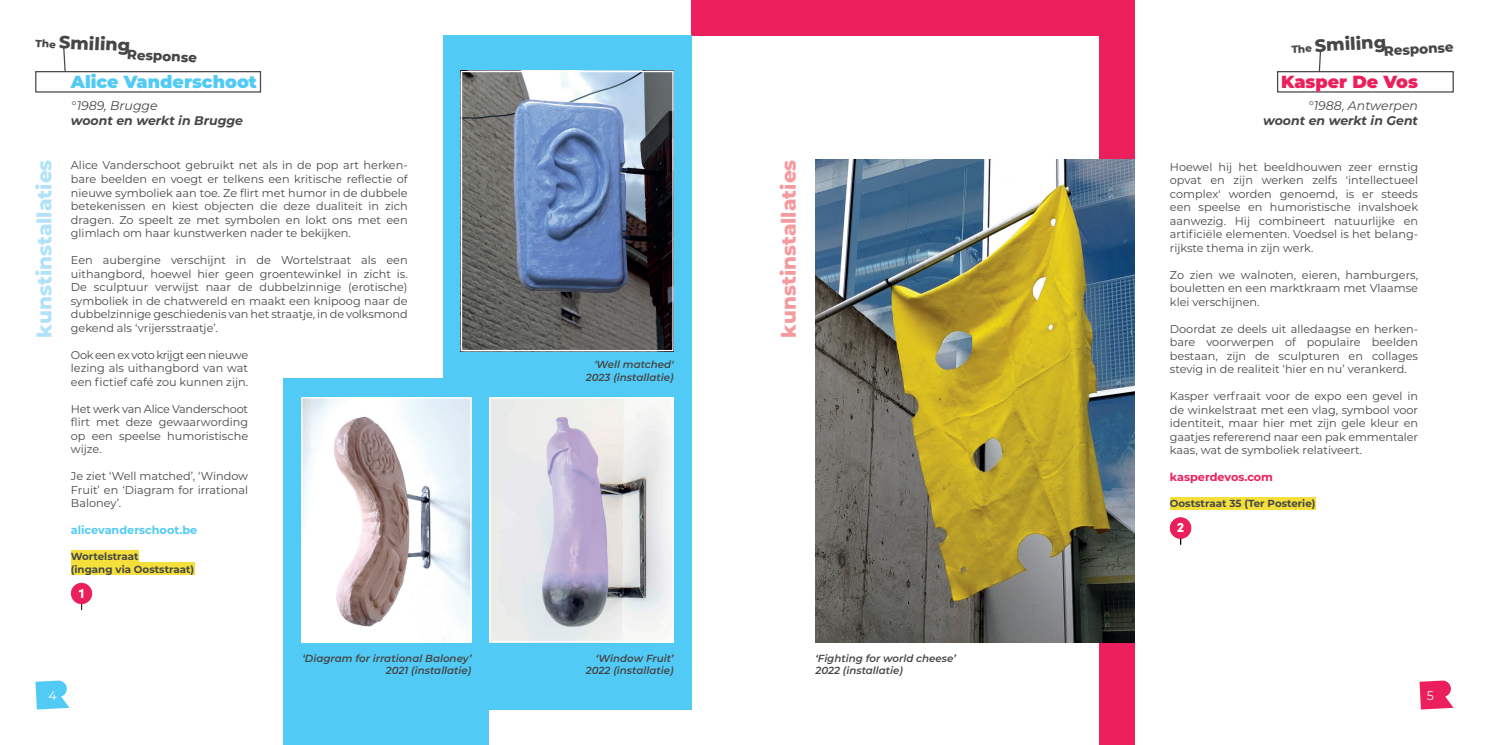
<style>
.page{position:relative;width:1489px;height:745px;background:#fff}
.page>*{position:absolute;margin:0;border:0;box-sizing:border-box;transform-origin:0 0}
.t1{font:800 20px "Montserrat";color:#b1e2f9}
.t2{font:800 20px "Montserrat";color:#f59a9e}
.t3{font:900 17.5px "Montserrat";color:#51caf5}
.t4{font:900 17.5px "Montserrat";color:#eb1f5b}
.t5{font:900 13.75px "Sofia Pro";color:#fff}
.t6{font:800 13.5px "Montserrat";color:#464748}
.t7{font:italic 700 12.5px "Montserrat";color:#464748}
.t8{font:italic 12.5px "Montserrat";color:#464748}
.t9{font:12.5px "Montserrat";color:#fff}
.t10{font:11.25px/13.5px "Montserrat";color:#464748;text-align:justify}
.t11{font:700 11.25px "Montserrat";color:#51caf5}
.t12{font:700 11.25px "Montserrat";color:#eb1f5b}
.t13{font:italic 600 10.25px/12.2px "Montserrat";color:#464748;text-align:right}
.t14{font:700 10.25px/12.2px "Montserrat";color:#464748}
</style>
<div class="page">
<svg style="left:35px;top:680px;width:34px;height:29px"></svg>
<svg style="left:1419px;top:680px;width:34px;height:29px"></svg>
<div style="left:1276px;top:71px;width:177px;height:21px;border:1px solid #464748"></div>
<svg style="left:63px;top:46px;width:3px;height:25px"></svg>
<svg style="left:1317px;top:50px;width:4px;height:23px"></svg>
<div style="left:691px;top:0;width:443px;height:35px;background:#eb1f5b"></div>
<div style="left:1098px;top:0;width:36px;height:744px;background:#eb1f5b"></div>
<div style="left:1169px;top:497px;width:146px;height:12px;background:#f4df3b"></div>
<img style="left:815px;top:159px;width:319px;height:482px">
<div style="left:1169px;top:517px;width:22px;height:21px;background:#eb1f5b;border-radius:50%"></div>
<div style="left:443px;top:35px;width:248px;height:674px;background:#51caf5"></div>
<div style="left:283px;top:378px;width:206px;height:366px;background:#51caf5"></div>
<div style="left:35px;top:71px;width:226px;height:21px;border:1px solid #464748"></div>
<div style="left:71px;top:550px;width:68px;height:12px;background:#f4df3b"></div>
<div style="left:71px;top:562px;width:123px;height:12px;background:#f4df3b"></div>
<img style="left:491px;top:399px;width:180px;height:240px">
<div style="left:489px;top:397px;width:184px;height:244px;border:1px solid #fff"></div>
<img style="left:303px;top:399px;width:166px;height:240px">
<div style="left:301px;top:397px;width:170px;height:244px;border:1px solid #fff"></div>
<img style="left:463px;top:73px;width:208px;height:276px">
<div style="left:461px;top:71px;width:212px;height:280px;border:1px solid #fff"></div>
<div style="left:71px;top:582px;width:21px;height:21px;background:#eb1f5b;border-radius:50%"></div>
<p class="t6" style="left:36px;top:39px;width:163px;rotate:3deg"><sup>The</sup> <sup>Smiling</sup>Response</p>
<p class="t6" style="left:1291px;top:46px;width:163px;rotate:-3deg"><sup>The</sup> <sup>Smiling</sup>Response</p>
<h2 class="t3" style="left:71px;top:68px;width:187px">Alice Vanderschoot</h2>
<p class="t8" style="left:71px;top:97px;width:88px">°1989, Brugge</p>
<p class="t7" style="left:71px;top:111px;width:174px">woont en werkt in Brugge</p>
<p class="t10" style="left:71px;top:158px;width:338px">Alice Vanderschoot gebruikt net als in de pop art herken&shy;bare beelden en voegt er telkens een kritische reflectie of nieuwe symboliek aan toe. Ze flirt met humor in de dubbele betekenissen en kiest objecten die deze dualiteit in zich dragen. Zo speelt ze met symbolen en lokt ons met een glimlach om haar kunstwerken nader te bekijken.</p>
<p class="t10" style="left:71px;top:253px;width:338px">Een aubergine verschijnt in de Wortelstraat als een uithangbord, hoewel hier geen groentewinkel in zicht is.<br>De sculptuur verwijst naar de dubbelzinnige (erotische) symboliek in de chatwereld en maakt een knipoog naar de dubbelzinnige geschiedenis van het straatje, in de volksmond gekend als ‘vrijersstraatje’.</p>
<p class="t10" style="left:71px;top:347px;width:179px">Ook een ex voto krijgt een nieuwe lezing als uithangbord van wat een fictief café zou kunnen zijn.</p>
<p class="t10" style="left:71px;top:401px;width:179px">Het werk van Alice Vanderschoot flirt met deze gewaarwording op een speelse humoristische wijze.</p>
<p class="t10" style="left:71px;top:469px;width:179px">Je ziet ‘Well matched’, ‘Window Fruit’ en ‘Diagram for irrational Baloney’.</p>
<p class="t11" style="left:71px;top:522px;width:128px">alicevanderschoot.be</p>
<p class="t14" style="left:71px;top:549px;width:125px">Wortelstraat<br>(ingang via Ooststraat)</p>
<p class="t5" style="left:79px;top:581px;width:7px">1</p>
<h1 class="t1" style="left:30px;top:337px;width:179px;rotate:-90deg">kunstinstallaties</h1>
<h1 class="t2" style="left:774px;top:337px;width:179px;rotate:-90deg">kunstinstallaties</h1>
<p class="t13" style="left:586px;top:358px;width:89px">'Well matched'<br>2023 (installatie)</p>
<h2 class="t4" style="left:1280px;top:68px;width:138px">Kasper De Vos</h2>
<p class="t8" style="left:1307px;top:97px;width:112px">°1988, Antwerpen</p>
<p class="t7" style="left:1262px;top:111px;width:156px">woont en werkt in Gent</p>
<p class="t10" style="left:1169px;top:159px;width:250px">Hoewel hij het beeldhouwen zeer ernstig opvat en zijn werken zelfs 'intellectueel complex' worden genoemd, is er steeds een speelse en humoristische invalshoek aanwezig. Hij combineert natuurlijke en artificiële elementen. Voedsel is het belang&shy;rijkste thema in zijn werk.</p>
<p class="t10" style="left:1169px;top:267px;width:250px">Zo zien we walnoten, eieren, hamburgers, bouletten en een marktkraam met Vlaamse klei verschijnen.</p>
<p class="t10" style="left:1169px;top:321px;width:250px">Doordat ze deels uit alledaagse en herken&shy;bare voorwerpen of populaire beelden bestaan, zijn de sculpturen en collages stevig in de realiteit ‘hier en nu’ verankerd.</p>
<p class="t10" style="left:1169px;top:389px;width:250px">Kasper verfraait voor de expo een gevel in de winkelstraat met een vlag, symbool voor identiteit, maar hier met zijn gele kleur en gaatjes refererend naar een pak emmentaler kaas, wat de symboliek relativeert.</p>
<p class="t12" style="left:1169px;top:469px;width:105px">kasperdevos.com</p>
<p class="t14" style="left:1169px;top:496px;width:147px">Ooststraat 35 (Ter Posterie)</p>
<p class="t5" style="left:1176px;top:516px;width:9px">21</p>
<p class="t13" style="left:302px;top:651px;width:170px">‘Diagram for irrational Baloney’<br>2021 (installatie)</p>
<p class="t13" style="left:586px;top:651px;width:89px">‘Window Fruit’<br>2022 (installatie)</p>
<p class="t13" style="left:815px;top:651px;width:142px;text-align:left">‘Fighting for world cheese’<br>2022 (installatie)</p>
<p class="t9" style="left:48px;top:686px;width:10px">4</p>
<p class="t9" style="left:1426px;top:686px;width:9px">5</p>
</div>
